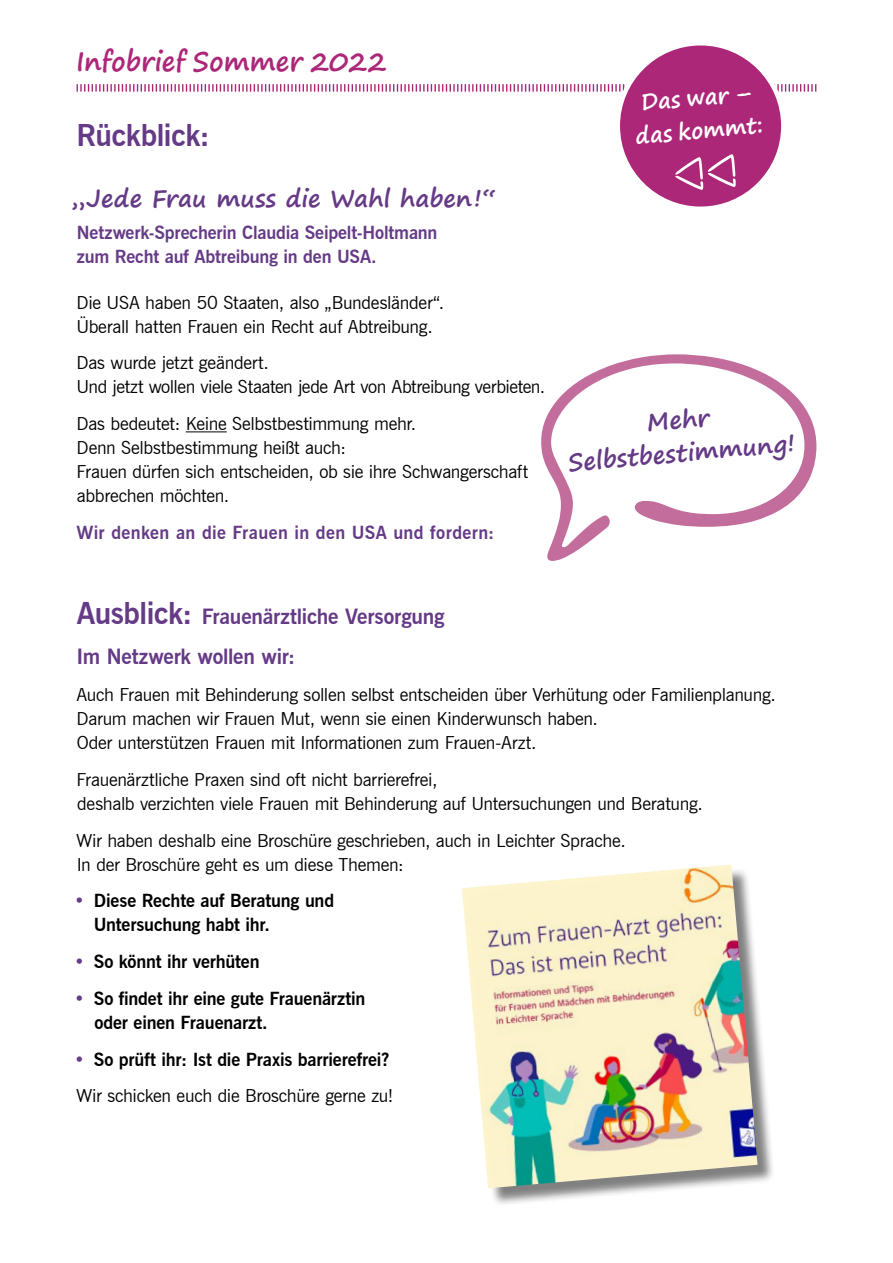
<style>
.page{position:relative;width:893px;height:1263px;background:#fff}
.page>*{position:absolute;margin:0;border:0;box-sizing:border-box;transform-origin:0 0}
.t1{font:700 30px "News Gothic BT";letter-spacing:-.015em;color:#653a86}
.t2{font:700 27px "Segoe Print";letter-spacing:.005em;color:#ac2778;scale:.96 1}
.Schmuck4{font:700 24px "Segoe Print";letter-spacing:.005em;color:#653a86}
.Textabschnitt{font:700 24px/33px "Segoe Print";color:#653a86;text-align:center}
.t3{font:700 22.5px/33px "Segoe Print";color:#fff;text-align:center;scale:.96 1}
.t4{font:700 21px "News Gothic BT";letter-spacing:-.01em;color:#653a86}
.t5{font:18px/24px "News Gothic BT";letter-spacing:-.015em;color:#000}
.t6{font:700 18px/24px "News Gothic BT";letter-spacing:-.01em;color:#000}
.t7{font:700 18px/24px "News Gothic BT";letter-spacing:-.005em;color:#653a86}
.t8{font:700 18px "News Gothic BT";letter-spacing:.02em;color:#653a86}
.s1{font-size:30px}
.s2{color:#653a86}
</style>
<div class="page">
<svg style="left:77px;top:84px;width:739px;height:8px"></svg>
<div style="left:618px;top:43px;width:165px;height:166px;background:#ac2778;border-radius:50%"></div>
<div style="left:615px;top:41px;width:171px;height:170px;border:4px solid #fff;border-radius:50%"></div>
<svg style="left:675px;top:154px;width:61px;height:36px"></svg>
<hr style="left:186px;top:431px;width:41px;height:1px;background:#000">
<div style="left:464px;top:868px;width:312px;height:339px;background:#000;opacity:.5"></div>
<img style="left:462px;top:864px;width:295px;height:324px">
<svg style="left:541px;top:354px;width:275px;height:207px"></svg>
<h2 class="t2" style="left:76px;top:36px;width:325px">Infobrief Sommer 2022</h2>
<h2 class="t1" style="left:77px;top:117px;width:135px">Rückblick:</h2>
<p class="Schmuck4" style="left:72px;top:176px;width:426px">„Jede Frau muss die Wahl haben!“</p>
<p class="t7" style="left:77px;top:221px;width:362px">Netzwerk-Sprecherin Claudia Seipelt-Holtmann zum Recht auf Abtreibung in den USA.</p>
<p class="t5" style="left:77px;top:290px;width:369px">Die USA haben 50 Staaten, also „Bundesländer“.</p>
<p class="t5" style="left:76px;top:314px;width:358px">Überall hatten Frauen ein Recht auf Abtreibung.</p>
<p class="t5" style="left:77px;top:351px;width:194px">Das wurde jetzt geändert.</p>
<p class="t5" style="left:76px;top:375px;width:470px">Und jetzt wollen viele Staaten jede Art von Abtreibung verbieten.</p>
<p class="t5" style="left:77px;top:412px;width:341px">Das bedeutet: Keine Selbstbestimmung mehr.</p>
<p class="t5" style="left:77px;top:436px;width:271px">Denn Selbstbestimmung heißt auch:</p>
<p class="t5" style="left:77px;top:460px;width:453px">Frauen dürfen sich entscheiden, ob sie ihre Schwangerschaft abbrechen möchten.</p>
<p class="t8" style="left:76px;top:522px;width:419px">Wir denken an die Frauen in den USA und fordern:</p>
<p class="t3" style="left:631px;top:86px;width:135px;rotate:-5deg">Das war – das kommt:</p>
<p class="Textabschnitt" style="left:564px;top:412px;width:230px;rotate:-5deg">Mehr<br>Selbstbestimmung!</p>
<h2 class="t4" style="left:77px;top:604px;width:369px"><span class="s1">Ausblick:</span> Frauenärztliche Versorgung</h2>
<h3 class="t4" style="left:77px;top:644px;width:220px">Im Netzwerk wollen wir:</h3>
<p class="t5" style="left:76px;top:682px;width:701px">Auch Frauen mit Behinderung sollen selbst entscheiden über Verhütung oder Familienplanung.</p>
<p class="t5" style="left:77px;top:706px;width:523px">Darum machen wir Frauen Mut, wenn sie einen Kinderwunsch haben.</p>
<p class="t5" style="left:77px;top:730px;width:461px">Oder unterstützen Frauen mit Informationen zum Frauen-Arzt.</p>
<p class="t5" style="left:77px;top:767px;width:362px">Frauenärztliche Praxen sind oft nicht barrierefrei,</p>
<p class="t5" style="left:77px;top:791px;width:627px">deshalb verzichten viele Frauen mit Behinderung auf Untersuchungen und Beratung.</p>
<p class="t5" style="left:76px;top:828px;width:551px">Wir haben deshalb eine Broschüre geschrieben, auch in Leichter Sprache.</p>
<p class="t5" style="left:77px;top:852px;width:329px">In der Broschüre geht es um diese Themen:</p>
<p class="t6" style="left:94px;top:889px;width:242px;text-indent:-19px"><span class="s2">•</span> Diese Rechte auf Beratung und<br>Untersuchung habt ihr.</p>
<p class="t6" style="left:74px;top:949px;width:187px"><span class="s2">•</span> So könnt ihr verhüten</p>
<p class="t6" style="left:94px;top:986px;width:272px;text-indent:-20px"><span class="s2">•</span> So findet ihr eine gute Frauenärztin oder einen Frauenarzt.</p>
<p class="t6" style="left:74px;top:1047px;width:317px"><span class="s2">•</span> So prüft ihr: Ist die Praxis barrierefrei?</p>
<p class="t5" style="left:76px;top:1084px;width:319px">Wir schicken euch die Broschüre gerne zu!</p>
</div>
